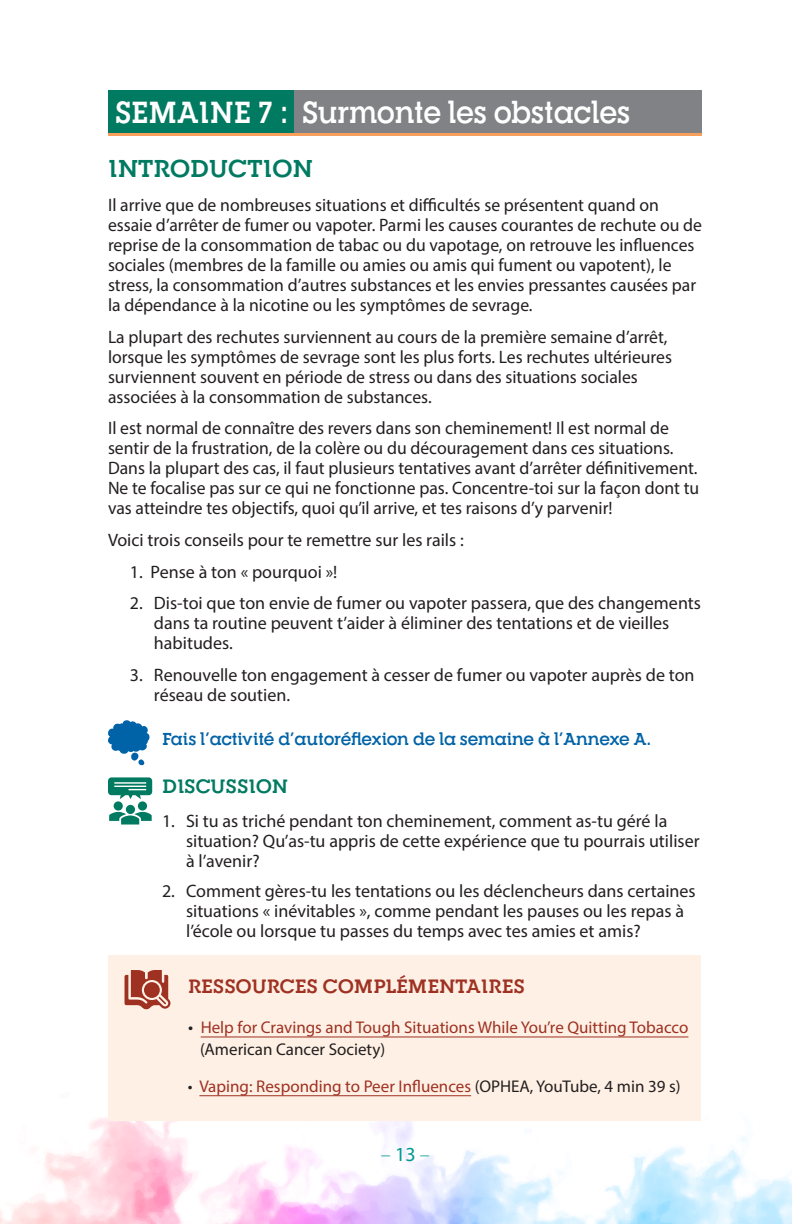
<style>
.page{position:relative;width:792px;height:1224px;background:#fff}
.page>*{position:absolute;margin:0;border:0;box-sizing:border-box;transform-origin:0 0}
.t1{font:700 30px "RNS Camelia";letter-spacing:-.01em;color:#fff;scale:.93 1}
.t2{font:700 24px "RNS Camelia";letter-spacing:-.005em;color:#007a61}
.t3{font:300 20px "Myriad Pro";color:#009992}
.t4{font:700 19px "RNS Camelia";color:#9e3122}
.t5{font:700 19px "RNS Camelia";color:#007a61}
.t6{font:18px/20px "Myriad Pro";color:#231f20}
.t7{font:17px/22px "Myriad Pro";color:#9e3122}
.t8{font:700 17px "RNS Camelia";letter-spacing:-.005em;color:#0163a7}
.s1{font-size:18px;color:#231f20}
.s2{color:#231f20}
.s3{font-weight:400}
</style>
<div class="page">
<svg style="left:0;top:1038px;width:792px;height:186px"></svg>
<div style="left:109px;top:955px;width:592px;height:166px;background:#fef0e4"></div>
<svg style="left:125px;top:970px;width:46px;height:40px"></svg>
<svg style="left:108px;top:777px;width:44px;height:48px"></svg>
<svg style="left:108px;top:720px;width:42px;height:46px"></svg>
<div style="left:248px;top:90px;width:454px;height:43px;background:#808285"></div>
<div style="left:108px;top:90px;width:186px;height:43px;background:#007a61"></div>
<hr style="left:108px;top:133px;width:594px;height:3px;background:#f8a05b">
<hr style="left:201px;top:1037px;width:487px;height:1px;background:#9e3122">
<hr style="left:199px;top:1095px;width:272px;height:1px;background:#9e3122">
<h1 class="t1" style="left:115px;top:94px;width:556px">SEMAINE 7 : Surmonte les obstacles</h1>
<h2 class="t2" style="left:108px;top:153px;width:207px">INTRODUCTION</h2>
<p class="t6" style="left:108px;top:195px;width:596px">Il arrive que de nombreuses situations et difficultés se présentent quand on essaie d’arrêter de fumer ou vapoter. Parmi les causes courantes de rechute ou de reprise de la consommation de tabac ou du vapotage, on retrouve les influences sociales (membres de la famille ou amies ou amis qui fument ou vapotent), le stress, la consommation d’autres substances et les envies pressantes causées par la dépendance à la nicotine ou les symptômes de sevrage.</p>
<p class="t6" style="left:108px;top:327px;width:566px">La plupart des rechutes surviennent au cours de la première semaine d’arrêt, lorsque les symptômes de sevrage sont les plus forts. Les rechutes ultérieures surviennent souvent en période de stress ou dans des situations sociales associées à la consommation de substances.</p>
<p class="t6" style="left:108px;top:418px;width:593px">Il est normal de connaître des revers dans son cheminement! Il est normal de sentir de la frustration, de la colère ou du découragement dans ces situations.<br>Dans la plupart des cas, il faut plusieurs tentatives avant d’arrêter définitivement.<br>Ne te focalise pas sur ce qui ne fonctionne pas. Concentre-toi sur la façon dont tu vas atteindre tes objectifs, quoi qu’il arrive, et tes raisons d’y parvenir!</p>
<p class="t6" style="left:108px;top:530px;width:357px">Voici trois conseils pour te remettre sur les rails :</p>
<p class="t6" style="left:130px;top:561px;width:209px">1. Pense à ton « pourquoi »!</p>
<p class="t6" style="left:154px;top:593px;width:549px;text-indent:-24px">2. Dis-toi que ton envie de fumer ou vapoter passera, que des changements dans ta routine peuvent t’aider à éliminer des tentations et de vieilles habitudes.</p>
<p class="t6" style="left:154px;top:664px;width:542px;text-indent:-24px">3. Renouvelle ton engagement à cesser de fumer ou vapoter auprès de ton réseau de soutien.</p>
<p class="t8" style="left:162px;top:729px;width:491px">Fais l’activité d’autoréflexion de la semaine à l’Annexe A.</p>
<p class="t5" style="left:162px;top:775px;width:128px">DISCUSSION</p>
<p class="t6" style="left:186px;top:810px;width:515px;text-indent:-24px">1. Si tu as triché pendant ton cheminement, comment as-tu géré la situation? Qu’as-tu appris de cette expérience que tu pourrais utiliser à l’avenir?</p>
<p class="t6" style="left:186px;top:880px;width:511px;text-indent:-24px">2. Comment gères-tu les tentations ou les déclencheurs dans certaines situations « inévitables », comme pendant les pauses ou les repas à l’école ou lorsque tu passes du temps avec tes amies et amis?</p>
<p class="t4" style="left:188px;top:975px;width:339px">RESSOURCES COMPLÉMENTAIRES</p>
<p class="t7" style="left:200px;top:1016px;width:490px;text-indent:-12px"><span class="s1">•</span> Help for Cravings and Tough Situations While You’re Quitting Tobacco <span class="s2">(American Cancer Society)</span></p>
<p class="t7" style="left:188px;top:1075px;width:494px"><span class="s2">•</span> Vaping: Responding to Peer Influences <span class="s2">(OPHEA, YouTube, 4 min 39 s)</span></p>
<p class="t3" style="left:381px;top:1143px;width:50px">– <span class="s3">13</span> –</p>
</div>
